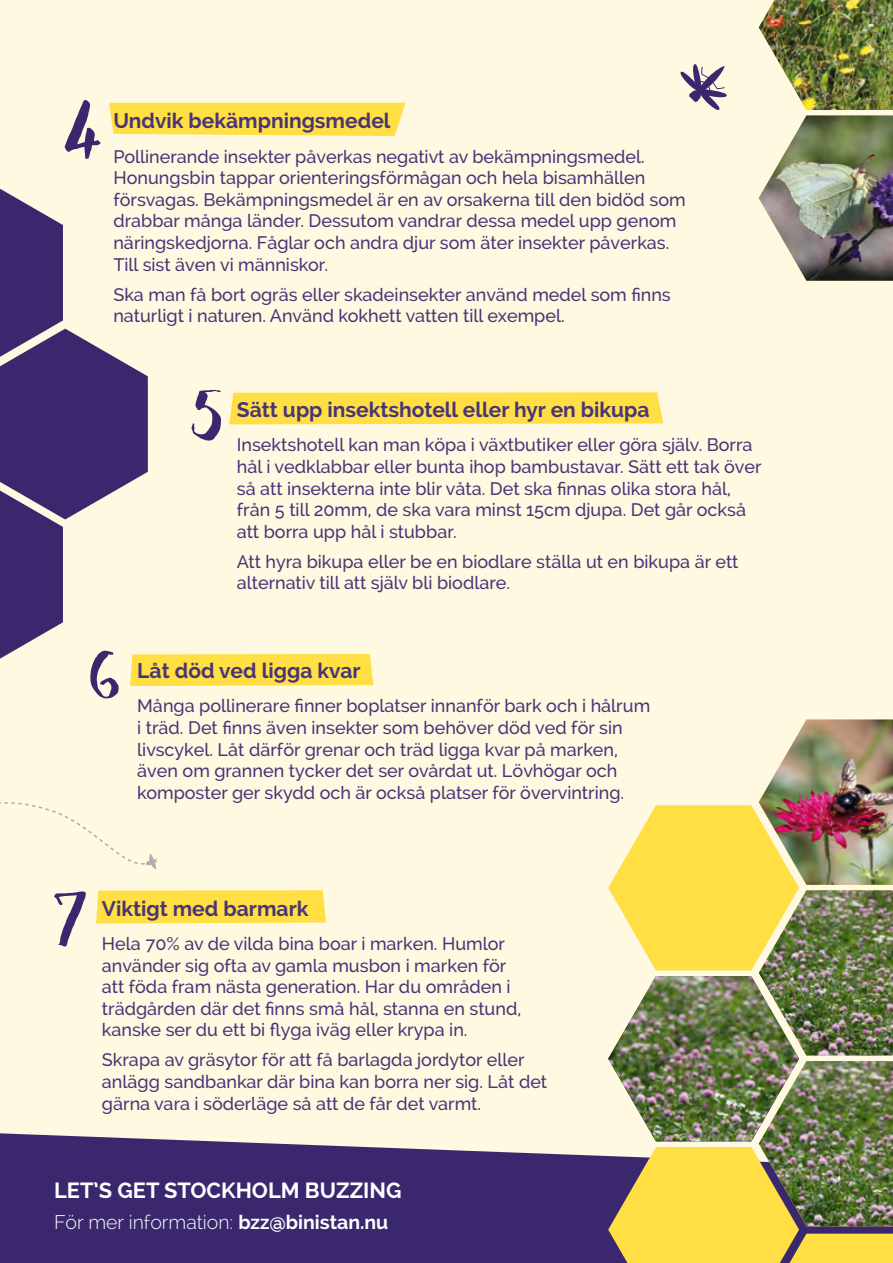
<style>
.page{position:relative;width:893px;height:1263px;background:#fff}
.page>*{position:absolute;margin:0;border:0;box-sizing:border-box;transform-origin:0 0}
.Body_heads_script{font:86.85px "Bakery";color:#3a276d}
.Paragraph_Style_1{font:700 21.75px "Raleway";color:#fff}
.Paragraph_Style_1-2{font:700 21px "Raleway";color:#493476}
.Paragraph_Style_1-3{font:300 19.5px "Raleway";color:#fff}
.Paragraph_Style_1-4{font:500 18px/21.6px "Raleway";color:#493476}
.s1{font-weight:700}
</style>
<div class="page">
<div style="left:0;top:0;width:893px;height:1244px;background:#fff9e1"></div>
<div style="left:96px;top:890px;width:230px;height:33px;background:#ffdf43"></div>
<div style="left:109px;top:103px;width:296px;height:33px;background:#ffdf43"></div>
<svg style="left:0;top:1133px;width:608px;height:130px;background:#4b3977"></svg>
<img style="left:759px;top:115px;width:134px;height:166px">
<img style="left:759px;top:0;width:134px;height:110px">
<img style="left:608px;top:719px;width:285px;height:544px">
<img style="left:608px;top:976px;width:191px;height:165px">
<svg style="left:0;top:189px;width:663px;height:497px"></svg>
<svg style="left:680px;top:64px;width:47px;height:46px"></svg>
<svg style="left:0;top:802px;width:158px;height:67px"></svg>
<p class="Body_heads_script" style="left:65px;top:71px;width:37px">4</p>
<p class="Paragraph_Style_1-2" style="left:113px;top:109px;width:279px">Undvik bekämpningsmedel</p>
<p class="Paragraph_Style_1-4" style="left:113px;top:145px;width:574px">Pollinerande insekter påverkas negativt av bekämpningsmedel.<br>Honungsbin tappar orienteringsförmågan och hela bisamhällen försvagas. Bekämpningsmedel är en av orsakerna till den bidöd som drabbar många länder. Dessutom vandrar dessa medel upp genom näringskedjorna. Fåglar och andra djur som äter insekter påverkas.<br>Till sist även vi människor.</p>
<p class="Paragraph_Style_1-4" style="left:113px;top:283px;width:559px">Ska man få bort ogräs eller skadeinsekter använd medel som finns naturligt i naturen. Använd kokhett vatten till exempel.</p>
<p class="Body_heads_script" style="left:191px;top:359px;width:32px">5</p>
<p class="Paragraph_Style_1-2" style="left:237px;top:398px;width:414px">Sätt upp insektshotell eller hyr en bikupa</p>
<p class="Paragraph_Style_1-4" style="left:237px;top:434px;width:526px">Insektshotell kan man köpa i växtbutiker eller göra själv. Borra hål i vedklabbar eller bunta ihop bambustavar. Sätt ett tak över så att insekterna inte blir våta. Det ska finnas olika stora hål, från 5 till 20mm, de ska vara minst 15cm djupa. Det går också att borra upp hål i stubbar.</p>
<p class="Paragraph_Style_1-4" style="left:237px;top:551px;width:503px">Att hyra bikupa eller be en biodlare ställa ut en bikupa är ett alternativ till att själv bli biodlare.</p>
<p class="Body_heads_script" style="left:89px;top:616px;width:32px">6</p>
<p class="Paragraph_Style_1-2" style="left:137px;top:659px;width:225px">Låt död ved ligga kvar</p>
<p class="Paragraph_Style_1-4" style="left:137px;top:695px;width:514px">Många pollinerare finner boplatser innanför bark och i hålrum i träd. Det finns även insekter som behöver död ved för sin livscykel. Låt därför grenar och träd ligga kvar på marken, även om grannen tycker det ser ovårdat ut. Lövhögar och komposter ger skydd och är också platser för övervintring.</p>
<p class="Body_heads_script" style="left:54px;top:858px;width:34px">7</p>
<p class="Paragraph_Style_1-2" style="left:102px;top:896px;width:208px">Viktigt med barmark</p>
<p class="Paragraph_Style_1-4" style="left:102px;top:933px;width:421px">Hela 70% av de vilda bina boar i marken. Humlor använder sig ofta av gamla musbon i marken för att föda fram nästa generation. Har du områden i trädgården där det finns små hål, stanna en stund, kanske ser du ett bi flyga iväg eller krypa in.</p>
<p class="Paragraph_Style_1-4" style="left:102px;top:1049px;width:447px">Skrapa av gräsytor för att få barlagda jordytor eller anlägg sandbankar där bina kan borra ner sig. Låt det gärna vara i söderläge så att de får det varmt.</p>
<p class="Paragraph_Style_1" style="left:54px;top:1177px;width:349px">LET’S GET STOCKHOLM BUZZING</p>
<p class="Paragraph_Style_1-3" style="left:54px;top:1210px;width:336px">För mer information: <span class="s1">bzz@binistan.nu</span></p>
</div>
